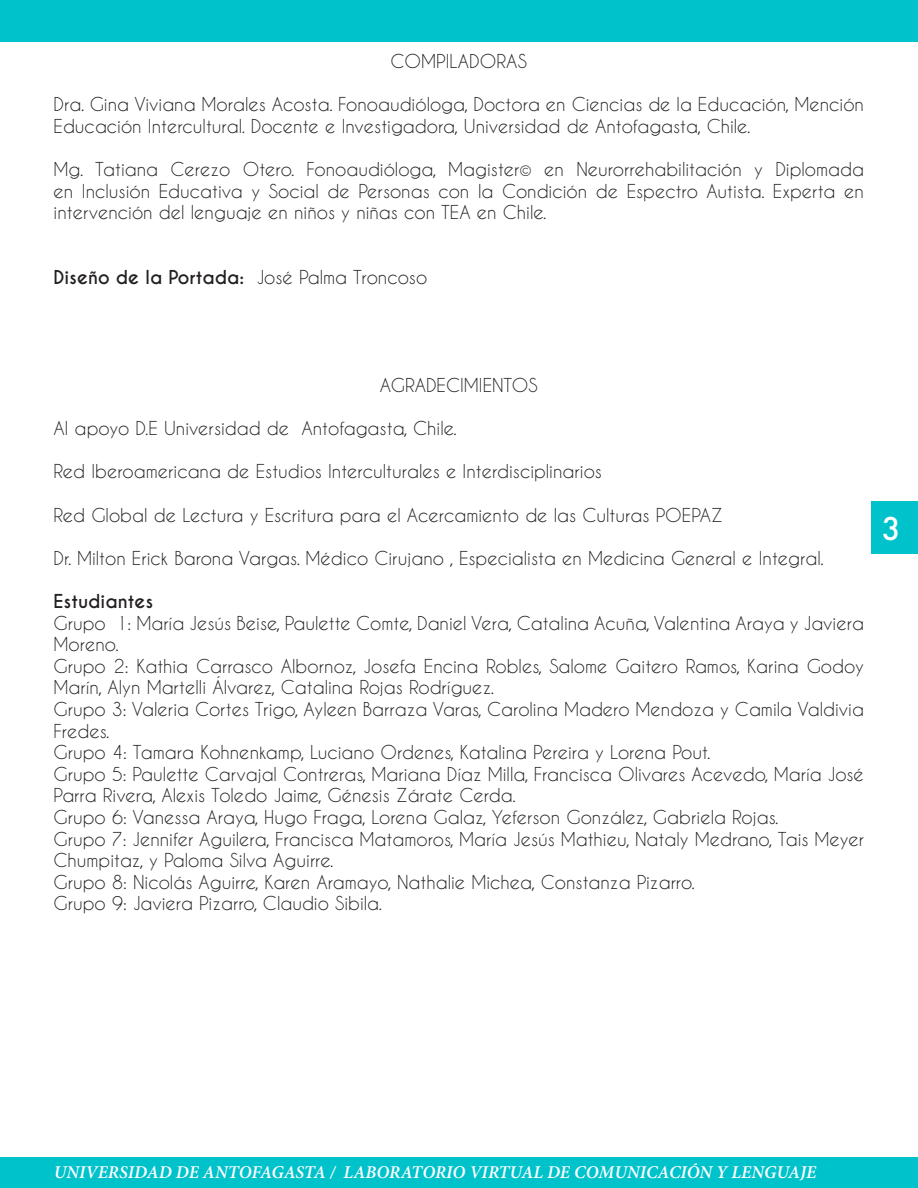
<style>
.page{position:relative;width:918px;height:1188px;background:#fff}
.page>*{position:absolute;margin:0;border:0;box-sizing:border-box;transform-origin:0 0}
.t1{font:500 30.45px "Futura";color:#fff}
.t2{font:18px/21.6px "Caviar Dreams";color:#231f20}
.t3{font:italic 600 18px "Minion Pro";color:#fff}
.t4{font:700 18px "Caviar Dreams";color:#231f20}
.s1{font-weight:400}
</style>
<div class="page">
<div style="left:871px;top:501px;width:47px;height:53px;background:#00c2cb"></div>
<div style="left:0;top:0;width:918px;height:42px;background:#00c2cb"></div>
<div style="left:0;top:1157px;width:918px;height:31px;background:#00c2cb"></div>
<p class="t2" style="left:391px;top:50px;width:138px">COMPILADORAS</p>
<p class="t2" style="left:54px;top:93px;width:812px">Dra. Gina Viviana Morales Acosta. Fonoaudióloga, Doctora en Ciencias de la Educación, Mención<br>Educación Intercultural. Docente e Investigadora, Universidad de Antofagasta, Chile.</p>
<p class="t2" style="left:54px;top:158px;width:812px;text-align:justify">Mg. Tatiana Cerezo Otero. Fonoaudióloga, Magister© en Neurorrehabilitación y Diplomada en Inclusión Educativa y Social de Personas con la Condición de Espectro Autista. Experta en intervención del lenguaje en niños y niñas con TEA en Chile.</p>
<p class="t4" style="left:54px;top:266px;width:375px">Diseño de la Portada: <span class="s1">José Palma Troncoso</span></p>
<p class="t2" style="left:380px;top:374px;width:159px">AGRADECIMIENTOS</p>
<p class="t2" style="left:54px;top:417px;width:405px">Al apoyo D.E Universidad de Antofagasta, Chile.</p>
<p class="t2" style="left:54px;top:460px;width:550px">Red Iberoamericana de Estudios Interculturales e Interdisciplinarios</p>
<p class="t2" style="left:54px;top:504px;width:671px">Red Global de Lectura y Escritura para el Acercamiento de las Culturas POEPAZ</p>
<p class="t2" style="left:54px;top:547px;width:772px">Dr. Milton Erick Barona Vargas. Médico Cirujano , Especialista en Medicina General e Integral.</p>
<p class="t4" style="left:54px;top:590px;width:101px">Estudiantes</p>
<p class="t2" style="left:54px;top:612px;width:812px">Grupo 1: María Jesús Beise, Paulette Comte, Daniel Vera, Catalina Acuña, Valentina Araya y Javiera<br>Moreno.</p>
<p class="t2" style="left:54px;top:655px;width:812px">Grupo 2: Kathia Carrasco Albornoz, Josefa Encina Robles, Salome Gaitero Ramos, Karina Godoy<br>Marín, Alyn Martelli Álvarez, Catalina Rojas Rodríguez.</p>
<p class="t2" style="left:54px;top:698px;width:812px">Grupo 3: Valeria Cortes Trigo, Ayleen Barraza Varas, Carolina Madero Mendoza y Camila Valdivia<br>Fredes.</p>
<p class="t2" style="left:54px;top:741px;width:658px">Grupo 4: Tamara Kohnenkamp, Luciano Ordenes, Katalina Pereira y Lorena Pout.</p>
<p class="t2" style="left:54px;top:763px;width:812px">Grupo 5: Paulette Carvajal Contreras, Mariana Díaz Milla, Francisca Olivares Acevedo, María José<br>Parra Rivera, Alexis Toledo Jaime, Génesis Zárate Cerda.</p>
<p class="t2" style="left:54px;top:806px;width:726px">Grupo 6: Vanessa Araya, Hugo Fraga, Lorena Galaz, Yeferson González, Gabriela Rojas.</p>
<p class="t2" style="left:54px;top:828px;width:812px">Grupo 7: Jennifer Aguilera, Francisca Matamoros, María Jesús Mathieu, Nataly Medrano, Tais Meyer<br>Chumpitaz, y Paloma Silva Aguirre.</p>
<p class="t2" style="left:54px;top:871px;width:643px">Grupo 8: Nicolás Aguirre, Karen Aramayo, Nathalie Michea, Constanza Pizarro.</p>
<p class="t2" style="left:54px;top:892px;width:330px">Grupo 9: Javiera Pizarro, Claudio Sibila.</p>
<h1 class="t1" style="left:882px;top:508px;width:20px">3</h1>
<p class="t3" style="left:54px;top:1159px;width:764px">UNIVERSIDAD DE ANTOFAGASTA / LABORATORIO VIRTUAL DE COMUNICACIÓN Y LENGUAJE</p>
</div>
